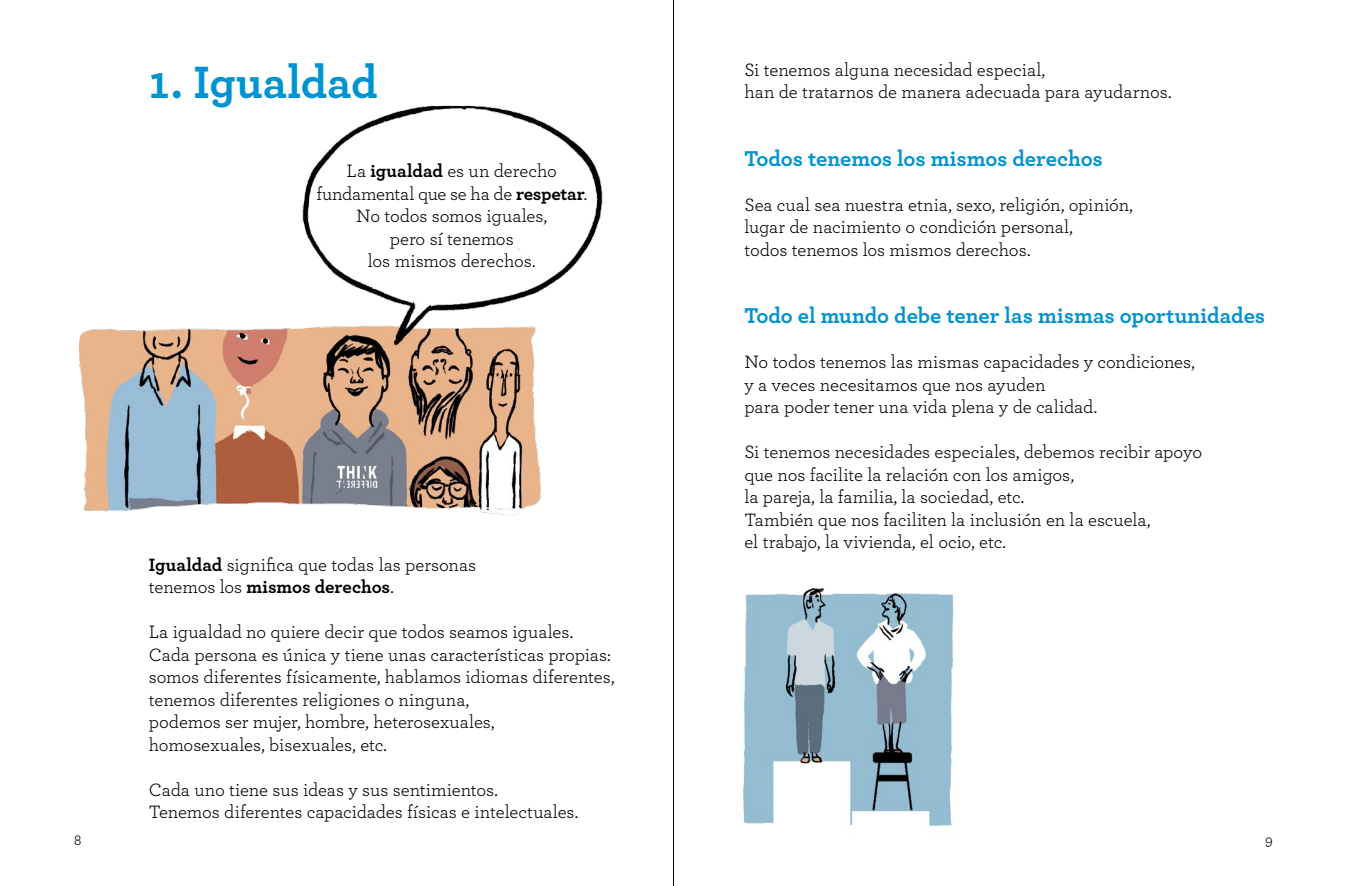
<style>
.page{position:relative;width:1347px;height:886px;background:#fff}
.page>*{position:absolute;margin:0;border:0;box-sizing:border-box;transform-origin:0 0}
.t1{font:700 47.5px "Archer";letter-spacing:-.005em;color:#0093d1}
.t2{font:700 22.5px "Archer";letter-spacing:-.005em;color:#0093d1}
.t3{font:18.75px/22.5px "Archer";letter-spacing:-.005em;color:#000}
.t4{font:15px "Archer";color:#000}
.s1{font-weight:700}
</style>
<div class="page">
<hr style="left:673px;top:0;width:1px;height:886px;background:#000">
<img style="left:79px;top:328px;width:462px;height:188px">
<img style="left:274px;top:105px;width:329px;height:241px">
<img style="left:743px;top:587px;width:211px;height:239px">
<h1 class="t1" style="left:149px;top:45px;width:230px">1. Igualdad</h1>
<p class="t3" style="left:744px;top:57px;width:428px">Si tenemos alguna necesidad especial,<br>han de tratarnos de manera adecuada para ayudarnos.</p>
<p class="t3" style="left:316px;top:159px;width:272px;text-align:center">La <span class="s1">igualdad</span> es un derecho fundamental que se ha de <span class="s1">respetar</span>.<br>No todos somos iguales,<br>pero sí tenemos<br>los mismos derechos.</p>
<p class="t3" style="left:149px;top:552px;width:329px"><span class="s1">Igualdad</span> significa que todas las personas tenemos los <span class="s1">mismos derechos</span>.</p>
<p class="t3" style="left:149px;top:620px;width:467px">La igualdad no quiere decir que todos seamos iguales.<br>Cada persona es única y tiene unas características propias: somos diferentes físicamente, hablamos idiomas diferentes, tenemos diferentes religiones o ninguna,<br>podemos ser mujer, hombre, heterosexuales, homosexuales, bisexuales, etc.</p>
<p class="t3" style="left:149px;top:777px;width:431px">Cada uno tiene sus ideas y sus sentimientos.<br>Tenemos diferentes capacidades físicas e intelectuales.</p>
<p class="t2" style="left:744px;top:140px;width:360px">Todos tenemos los mismos derechos</p>
<p class="t3" style="left:744px;top:192px;width:390px">Sea cual sea nuestra etnia, sexo, religión, opinión, lugar de nacimiento o condición personal,<br>todos tenemos los mismos derechos.</p>
<p class="t2" style="left:744px;top:298px;width:522px">Todo el mundo debe tener las mismas oportunidades</p>
<p class="t3" style="left:744px;top:350px;width:452px">No todos tenemos las mismas capacidades y condiciones, y a veces necesitamos que nos ayuden<br>para poder tener una vida plena y de calidad.</p>
<p class="t3" style="left:744px;top:440px;width:459px">Si tenemos necesidades especiales, debemos recibir apoyo que nos facilite la relación con los amigos,<br>la pareja, la familia, la sociedad, etc.<br>También que nos faciliten la inclusión en la escuela,<br>el trabajo, la vivienda, el ocio, etc.</p>
<p class="t4" style="left:74px;top:830px;width:9px">8</p>
<p class="t4" style="left:1265px;top:830px;width:9px">9</p>
</div>
